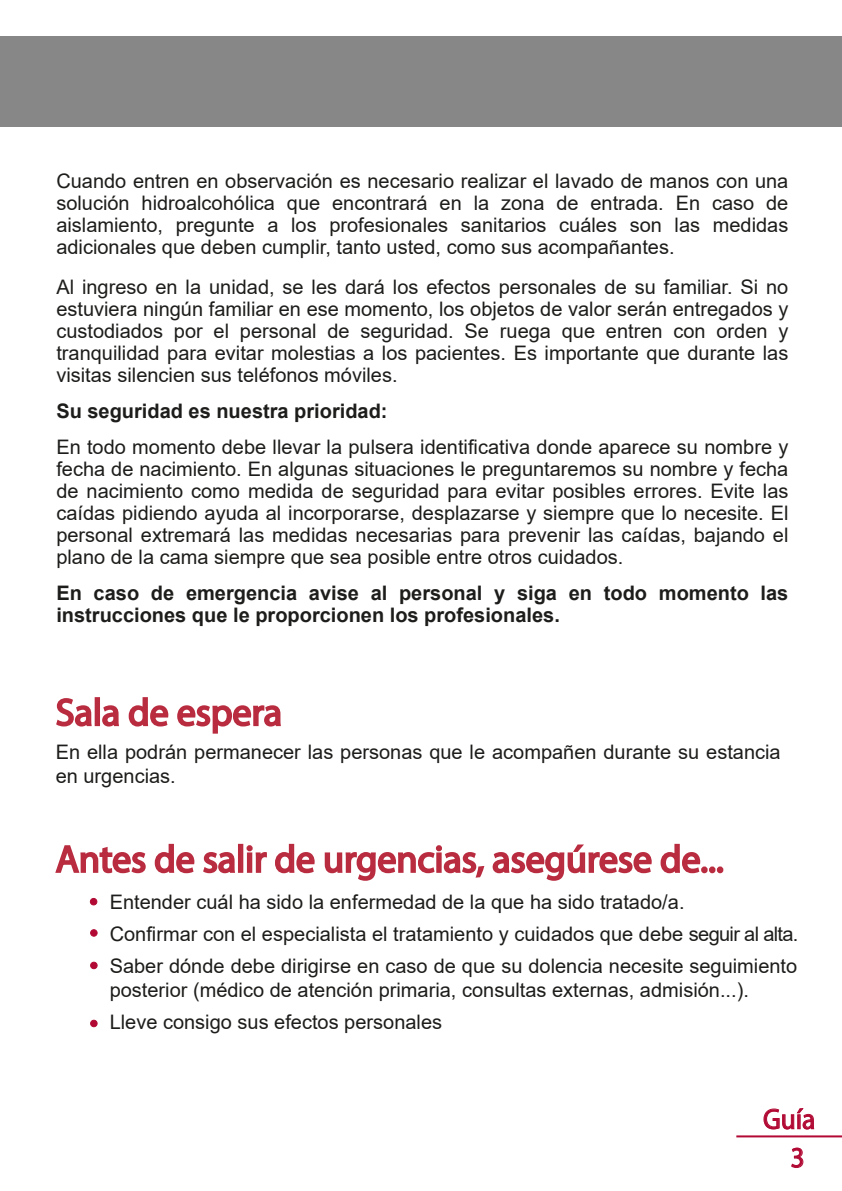
<style>
.page{position:relative;width:842px;height:1191px;background:#fff}
.page>*{position:absolute;margin:0;border:0;box-sizing:border-box;transform-origin:0 0}
.t1{font:38px "Myriad Pro";color:#b92c40}
.t2{font:29px "Myriad Pro";color:#b10933;scale:.94 1}
.t3{font:20px/22px "Arial";color:#1d1d1b}
.t4{font:700 20px/22px "Arial";color:#1d1d1b}
</style>
<div class="page">
<div style="left:0;top:36px;width:842px;height:91px;background:#878787"></div>
<svg style="left:791px;top:1147px;width:13px;height:21px"></svg>
<hr style="left:736px;top:1135px;width:106px;height:2px;background:#b10933">
<svg style="left:763px;top:1108px;width:52px;height:22px"></svg>
<svg style="left:324px;top:845px;width:161px;height:36px"></svg>
<svg style="left:492px;top:844px;width:160px;height:37px"></svg>
<svg style="left:660px;top:843px;width:41px;height:31px"></svg>
<div style="left:701px;top:866px;width:7px;height:7px;border:2px solid #b92c40;border-radius:50%"></div>
<div style="left:709px;top:866px;width:6px;height:7px;border:2px solid #b92c40;border-radius:50%"></div>
<div style="left:717px;top:866px;width:6px;height:7px;border:2px solid #b92c40;border-radius:50%"></div>
<div style="left:91px;top:929px;width:6px;height:7px;background:#b10933;border-radius:50%"></div>
<div style="left:90px;top:929px;width:8px;height:7px;border:1px solid #b10933;border-radius:50%"></div>
<svg style="left:92px;top:963px;width:4px;height:4px"></svg>
<div style="left:90px;top:961px;width:8px;height:8px;border:1px solid #b10933;border-radius:50%"></div>
<svg style="left:92px;top:1021px;width:4px;height:4px"></svg>
<div style="left:90px;top:1019px;width:8px;height:8px;border:1px solid #b10933;border-radius:50%"></div>
<svg style="left:55px;top:697px;width:260px;height:209px"></svg>
<p class="t3" style="left:56px;top:170px;width:733px;text-align:justify">Cuando entren en observación es necesario realizar el lavado de manos con una solución hidroalcohólica que encontrará en la zona de entrada. En caso de aislamiento, pregunte a los profesionales sanitarios cuáles son las medidas adicionales que deben cumplir, tanto usted, como sus acompañantes.</p>
<p class="t3" style="left:56px;top:276px;width:733px;text-align:justify">Al ingreso en la unidad, se les dará los efectos personales de su familiar. Si no estuviera ningún familiar en ese momento, los objetos de valor serán entregados y custodiados por el personal de seguridad. Se ruega que entren con orden y tranquilidad para evitar molestias a los pacientes. Es importante que durante las visitas silencien sus teléfonos móviles.</p>
<p class="t4" style="left:56px;top:400px;width:333px">Su seguridad es nuestra prioridad:</p>
<p class="t3" style="left:56px;top:436px;width:734px;text-align:justify">En todo momento debe llevar la pulsera identificativa donde aparece su nombre y fecha de nacimiento. En algunas situaciones le preguntaremos su nombre y fecha de nacimiento como medida de seguridad para evitar posibles errores. Evite las caídas pidiendo ayuda al incorporarse, desplazarse y siempre que lo necesite. El personal extremará las medidas necesarias para prevenir las caídas, bajando el plano de la cama siempre que sea posible entre otros cuidados.</p>
<p class="t4" style="left:56px;top:582px;width:733px">En caso de emergencia avise al personal y siga en todo momento las instrucciones que le proporcionen los profesionales.</p>
<h1 class="t1" style="left:56px;top:689px;width:228px">Sala de espera</h1>
<p class="t3" style="left:56px;top:740px;width:726px;line-height:24px">En ella podrán permanecer las personas que le acompañen durante su estancia en urgencias.</p>
<h1 class="t1" style="left:56px;top:835px;width:669px">Antes de salir de urgencias, asegúrese de...</h1>
<p class="t3" style="left:110px;top:886px;width:690px;line-height:32px">Entender cuál ha sido la enfermedad de la que ha sido tratado/a.<br>Confirmar con el especialista el tratamiento y cuidados que debe seguir al alta.<br>Saber dónde debe dirigirse en caso de que su dolencia necesite seguimiento</p>
<p class="t3" style="left:110px;top:974px;width:641px;line-height:32px">posterior (médico de atención primaria, consultas externas, admisión...).<br>Lleve consigo sus efectos personales</p>
<h2 class="t2" style="left:763px;top:1101px;width:57px">Guía</h2>
<h2 class="t2" style="left:791px;top:1139px;width:16px">3</h2>
</div>
